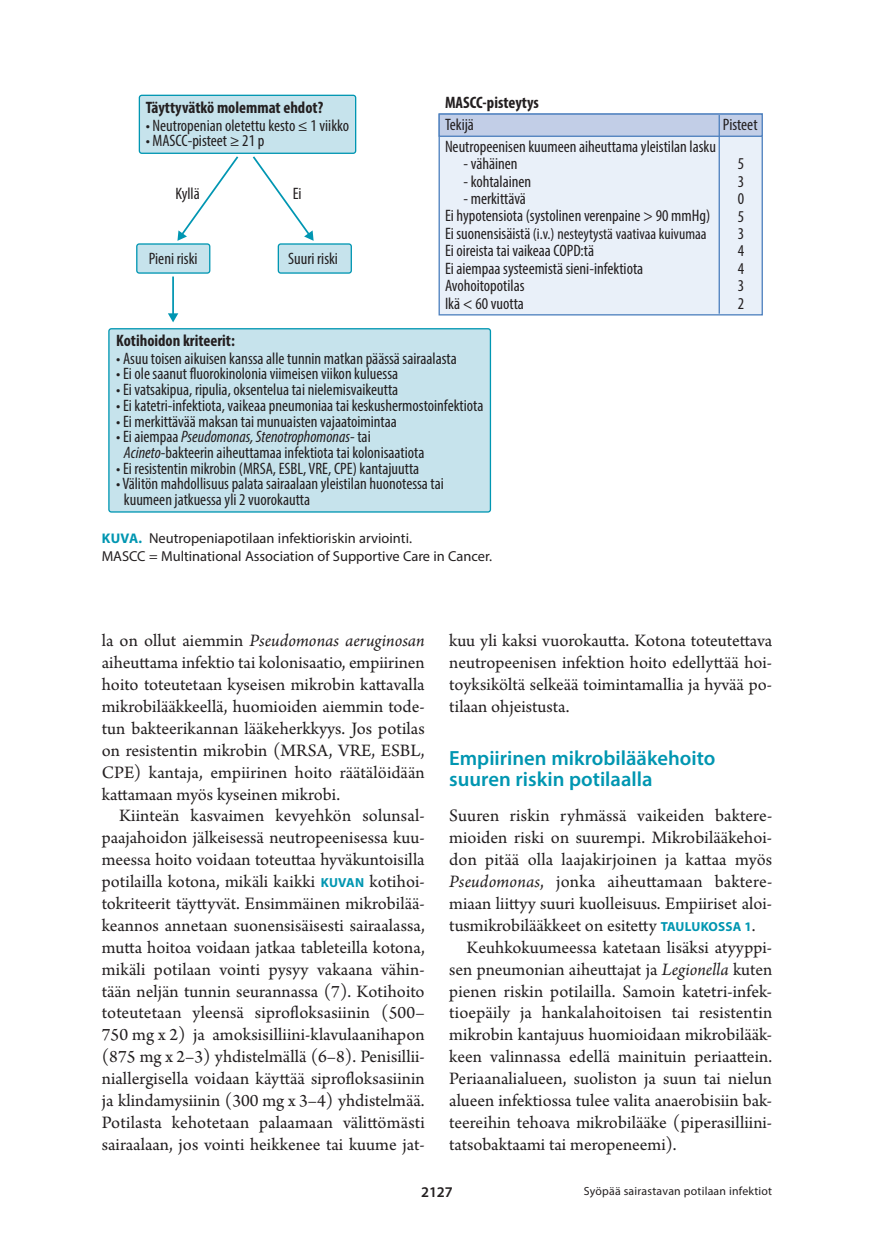
<style>
.page{position:relative;width:874px;height:1241px;background:#fff}
.page>*{position:absolute;margin:0;border:0;box-sizing:border-box;transform-origin:0 0}
.v1{font:600 20.65px/21.9px "Myriad Pro";color:#0096b1}
.l_ei_sis{font:18.38px/21.9px "Arno Pro";color:#231f20;text-align:justify}
.t1{font:condensed 16.62px/17.5px "Myriad Pro";color:#231f20}
.t2{font:700 condensed 16.62px/22.1px "Myriad Pro";color:#231f20}
.t{font:condensed 15.75px "Myriad Pro";color:#231f20}
.t3{font:600 14.88px "Myriad Pro";color:#231f20}
.kt{font:14.35px "Myriad Pro";color:#231f20}
.Ala{font:11.9px "Myriad Pro";letter-spacing:.02em;color:#231f20}
.s1{font-weight:400}
.s2{font-style:italic}
.s3{font-weight:700;font-size:14px;color:#0096b1}
.s4{font-family:"Myriad Pro";font-weight:700;font-size:13.12px;color:#0096b1}
</style>
<div class="page">
<div style="left:439px;top:114px;width:322px;height:201px;background:#e9f0f9"></div>
<div style="left:438px;top:113px;width:324px;height:202px;border:1px solid #4d80be"></div>
<div style="left:439px;top:114px;width:322px;height:22px;background:#c2cee7"></div>
<div style="left:438px;top:113px;width:324px;height:24px;border:1px solid #4d80be"></div>
<div style="left:137px;top:244px;width:73px;height:29px;background:#c6e3ec;border-radius:2px"></div>
<div style="left:136px;top:243px;width:74px;height:31px;border:1px solid #0096b2;border-radius:2px"></div>
<div style="left:109px;top:329px;width:381px;height:183px;background:#c6e3ec;border-radius:2px"></div>
<div style="left:108px;top:328px;width:383px;height:184px;border:1px solid #0096b2;border-radius:2px"></div>
<div style="left:278px;top:244px;width:73px;height:29px;background:#c6e3ec;border-radius:2px"></div>
<div style="left:277px;top:243px;width:75px;height:31px;border:1px solid #0096b2;border-radius:2px"></div>
<div style="left:139px;top:95px;width:216px;height:58px;background:#c6e3ec;border-radius:2px"></div>
<div style="left:139px;top:95px;width:217px;height:59px;border:1px solid #0096b2;border-radius:2px"></div>
<svg style="left:177px;top:156px;width:62px;height:85px"></svg>
<svg style="left:252px;top:156px;width:61px;height:85px"></svg>
<hr style="left:172px;top:276px;width:2px;height:39px;background:#0096b2">
<svg style="left:168px;top:313px;width:10px;height:9px"></svg>
<hr style="left:718px;top:115px;width:1px;height:198px;background:#4d80be">
<p class="t2" style="left:146px;top:96px;width:179px">Täyttyvätkö molemmat ehdot?</p>
<p class="t1" style="left:146px;top:116px;width:205px">• Neutropenian oletettu kesto ≤ 1 viikko</p>
<p class="t1" style="left:146px;top:132px;width:120px">• MASCC-pisteet ≥ 21 p</p>
<p class="t1" style="left:175px;top:184px;width:26px">Kyllä</p>
<p class="t1" style="left:292px;top:184px;width:10px">Ei</p>
<p class="t1" style="left:149px;top:249px;width:50px">Pieni riski</p>
<p class="t1" style="left:288px;top:249px;width:51px">Suuri riski</p>
<p class="t2" style="left:445px;top:91px;width:95px">MASCC-pisteytys<br><span class="s1">Tekijä</span></p>
<p class="t1" style="left:445px;top:137px;width:272px">Neutropeenisen kuumeen aiheuttama yleistilan lasku</p>
<p class="t1" style="left:463px;top:155px;width:56px">- vähäinen</p>
<p class="t1" style="left:463px;top:172px;width:69px">- kohtalainen</p>
<p class="t1" style="left:445px;top:189px;width:266px;text-indent:18px">- merkittävä<br>Ei hypotensiota (systolinen verenpaine &gt; 90 mmHg)<br>Ei suonensisäistä nesteytystä vaativaa kuivumaa<br>Ei oireista tai vaikeaa COPD:tä<br>Ei aiempaa systeemistä sieni-infektiota<br>Avohoitopotilas<br>Ikä &lt; 60 vuotta</p>
<p class="t" style="left:532px;top:224px;width:175px">(i.v.) nesteytystä vaativaa kuivumaa</p>
<p class="t1" style="left:722px;top:116px;width:36px">Pisteet</p>
<p class="t1" style="left:737px;top:155px;width:8px;text-align:justify">5<br>3<br>0<br>5<br>3<br>4<br>4<br>3<br>2</p>
<p class="t2" style="left:116px;top:329px;width:120px">Kotihoidon kriteerit:</p>
<p class="t1" style="left:116px;top:349px;width:342px">• Asuu toisen aikuisen kanssa alle tunnin matkan päässä sairaalasta</p>
<p class="t1" style="left:116px;top:365px;width:283px">• Ei ole saanut fluorokinolonia viimeisen viikon kuluessa</p>
<p class="t1" style="left:116px;top:380px;width:283px">• Ei vatsakipua, ripulia, oksentelua tai nielemisvaikeutta</p>
<p class="t1" style="left:116px;top:396px;width:368px">• Ei katetri-infektiota, vaikeaa pneumoniaa tai keskushermostoinfektiota</p>
<p class="t1" style="left:116px;top:412px;width:282px">• Ei merkittävää maksan tai munuaisten vajaatoimintaa</p>
<p class="t1" style="left:124px;top:428px;width:302px;line-height:15.8px;text-indent:-8px">• Ei aiempaa <span class="s2">Pseudomonas, Stenotrophomonas-</span> tai<br><span class="s2">Acineto-</span>bakteerin aiheuttamaa infektiota tai kolonisaatiota</p>
<p class="t1" style="left:116px;top:459px;width:304px">• Ei resistentin mikrobin (MRSA, ESBL, VRE, CPE) kantajuutta</p>
<p class="t1" style="left:124px;top:475px;width:321px;line-height:15.8px;text-indent:-8px">• Välitön mahdollisuus palata sairaalaan yleistilan huonotessa tai kuumeen jatkuessa yli 2 vuorokautta</p>
<p class="kt" style="left:102px;top:529px;width:311px"><span class="s3">KUVA.</span> Neutropeniapotilaan infektioriskin arviointi.</p>
<p class="kt" style="left:102px;top:547px;width:391px">MASCC = Multinational Association of Supportive Care in Cancer.</p>
<p class="l_ei_sis" style="left:102px;top:630px;width:324px">la on ollut aiemmin <span class="s2">Pseudomonas aeruginosan </span>aiheuttama infektio tai kolonisaatio, empiirinen hoito toteutetaan kyseisen mikrobin kattavalla mikrobilääkkeellä, huomioiden aiemmin tode&shy;tun bakteerikannan lääkeherkkyys. Jos potilas on resistentin mikrobin (MRSA, VRE, ESBL, CPE) kantaja, empiirinen hoito räätälöidään kattamaan myös kyseinen mikrobi.</p>
<p class="l_ei_sis" style="left:102px;top:805px;width:324px;text-indent:17px">Kiinteän kasvaimen kevyehkön solunsal&shy;paajahoidon jälkeisessä neutropeenisessa kuu&shy;meessa hoito voidaan toteuttaa hyväkuntoisilla potilailla kotona, mikäli kaikki <span class="s4">KUVAN</span> kotihoi&shy;tokriteerit täyttyvät. Ensimmäinen mikrobilää&shy;keannos annetaan suonensisäisesti sairaalassa, mutta hoitoa voidaan jatkaa tableteilla kotona, mikäli potilaan vointi pysyy vakaana vähin&shy;tään neljän tunnin seurannassa (7). Kotihoito toteutetaan yleensä siprofloksasiinin (500– 750 mg x 2) ja amoksisilliini-klavulaanihapon (875 mg x 2–3) yhdistelmällä (6–8). Penisillii&shy;niallergisella voidaan käyttää siprofloksasiinin ja klindamysiinin (300 mg x 3–4) yhdistelmää.<br>Potilasta kehotetaan palaamaan välittömästi sairaalaan, jos vointi heikkenee tai kuume jat-</p>
<p class="l_ei_sis" style="left:449px;top:630px;width:324px">kuu yli kaksi vuorokautta. Kotona toteutettava neutropeenisen infektion hoito edellyttää hoi&shy;toyksiköltä selkeää toimintamallia ja hyvää po&shy;tilaan ohjeistusta.</p>
<p class="v1" style="left:449px;top:746px;width:267px">Empiirinen mikrobilääkehoito suuren riskin potilaalla</p>
<p class="l_ei_sis" style="left:449px;top:805px;width:324px">Suuren riskin ryhmässä vaikeiden baktere&shy;mioiden riski on suurempi. Mikrobilääkehoi&shy;don pitää olla laajakirjoinen ja kattaa myös <span class="s2">Pseudomonas</span>, jonka aiheuttamaan baktere&shy;miaan liittyy suuri kuolleisuus. Empiiriset aloi&shy;tusmikrobilääkkeet on esitetty <span class="s4">TAULUKOSSA 1</span>.</p>
<p class="l_ei_sis" style="left:449px;top:937px;width:324px;text-indent:17px">Keuhkokuumeessa katetaan lisäksi atyyppi&shy;sen pneumonian aiheuttajat ja <span class="s2">Legionella</span> kuten pienen riskin potilailla. Samoin katetri-infek&shy;tioepäily ja hankalahoitoisen tai resistentin mikrobin kantajuus huomioidaan mikrobilääk&shy;keen valinnassa edellä mainituin periaattein.<br>Periaanalialueen, suoliston ja suun tai nielun alueen infektiossa tulee valita anaerobisiin bak&shy;teereihin tehoava mikrobilääke (piperasilliini&shy;tatsobaktaami tai meropeneemi).</p>
<p class="Ala" style="left:583px;top:1183px;width:190px">Syöpää sairastavan potilaan infektiot</p>
<p class="t3" style="left:421px;top:1182px;width:33px">2127</p>
</div>
